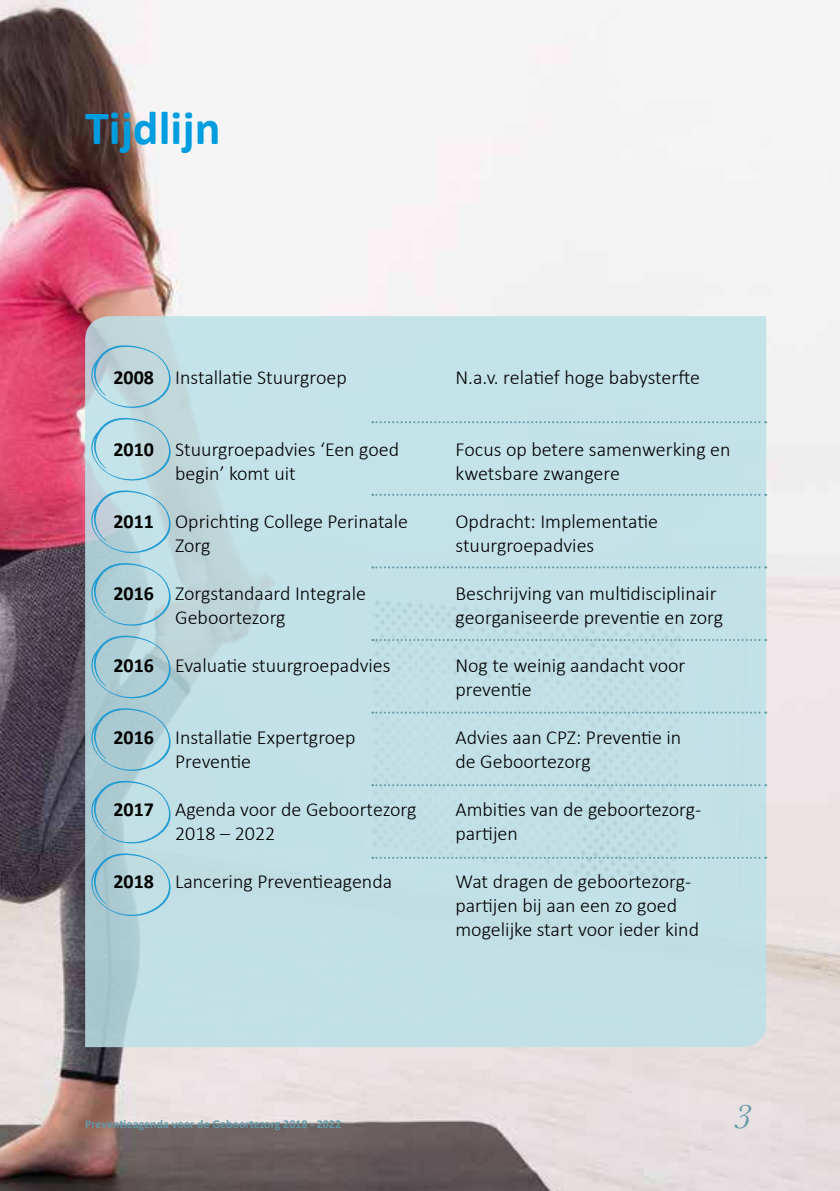
<style>
.page{position:relative;width:840px;height:1191px;background:#fff}
.page>*{position:absolute;margin:0;border:0;box-sizing:border-box;transform-origin:0 0}
.t1{font:700 48px "Calibri";color:#009ee0}
.t2{font:italic 35.4px "Baskerville";color:#6498a7}
.t3{font:300 20px/24px "Calibri";color:#000}
.t4{font:700 12px "Calibri";color:#6498a7}
.s1{font-weight:700}
</style>
<div class="page">
<img style="left:0;top:0;width:839px;height:1191px">
<hr style="left:0;top:316px;width:1px;height:731px;background:#f5af9d">
<svg style="left:85px;top:316px;width:680px;height:731px;background:#c1dfe5"></svg>
<svg style="left:91px;top:344px;width:79px;height:67px;background:#b5d2d9"></svg>
<svg style="left:91px;top:417px;width:79px;height:139px;background:#b6d6df"></svg>
<svg style="left:91px;top:562px;width:79px;height:357px;background:#aaced7"></svg>
<svg style="left:372px;top:421px;width:393px;height:2px"></svg>
<svg style="left:372px;top:494px;width:393px;height:2px"></svg>
<svg style="left:372px;top:566px;width:393px;height:2px"></svg>
<svg style="left:372px;top:639px;width:393px;height:2px"></svg>
<svg style="left:372px;top:711px;width:393px;height:2px"></svg>
<svg style="left:372px;top:784px;width:393px;height:2px"></svg>
<svg style="left:372px;top:856px;width:393px;height:2px"></svg>
<h1 class="t1" style="left:85px;top:97px;width:137px">Tijdlijn</h1>
<p class="t3" style="left:113px;top:364px;width:235px"><span class="s1">2008</span> Installatie Stuurgroep</p>
<p class="t3" style="left:455px;top:364px;width:246px">N.a.v. relatief hoge babysterfte</p>
<p class="t3" style="left:113px;top:436px;width:287px"><span class="s1">2010</span> Stuurgroepadvies ‘Een goed</p>
<p class="t3" style="left:455px;top:436px;width:276px">Focus op betere samenwerking en</p>
<p class="t3" style="left:175px;top:460px;width:122px">begin’ komt uit</p>
<p class="t3" style="left:455px;top:460px;width:166px">kwetsbare zwangere</p>
<p class="t3" style="left:113px;top:508px;width:296px"><span class="s1">2011</span> Oprichting College Perinatale</p>
<p class="t3" style="left:455px;top:508px;width:204px">Opdracht: Implementatie</p>
<p class="t3" style="left:175px;top:532px;width:37px">Zorg</p>
<p class="t3" style="left:455px;top:532px;width:140px">stuurgroepadvies</p>
<p class="t3" style="left:113px;top:580px;width:254px"><span class="s1">2016</span> Zorgstandaard Integrale</p>
<p class="t3" style="left:455px;top:580px;width:262px">Beschrijving van multidisciplinair</p>
<p class="t3" style="left:175px;top:604px;width:112px">Geboortezorg</p>
<p class="t3" style="left:455px;top:604px;width:269px">georganiseerde preventie en zorg</p>
<p class="t3" style="left:113px;top:652px;width:278px"><span class="s1">2016</span> Evaluatie stuurgroepadvies</p>
<p class="t3" style="left:455px;top:652px;width:231px">Nog te weinig aandacht voor preventie</p>
<p class="t3" style="left:113px;top:724px;width:243px"><span class="s1">2016</span> Installatie Expertgroep</p>
<p class="t3" style="left:455px;top:724px;width:227px">Advies aan CPZ: Preventie in</p>
<p class="t3" style="left:175px;top:748px;width:77px">Preventie</p>
<p class="t3" style="left:455px;top:748px;width:137px">de Geboortezorg</p>
<p class="t3" style="left:113px;top:796px;width:304px"><span class="s1">2017</span> Agenda voor de Geboortezorg</p>
<p class="t3" style="left:455px;top:796px;width:247px">Ambities van de geboortezorg-</p>
<p class="t3" style="left:175px;top:820px;width:102px">2018 – 2022</p>
<p class="t3" style="left:455px;top:820px;width:64px">partijen</p>
<p class="t3" style="left:113px;top:868px;width:280px"><span class="s1">2018</span> Lancering Preventieagenda</p>
<p class="t3" style="left:455px;top:868px;width:245px">Wat dragen de geboortezorg&shy;partijen bij aan een zo goed mogelijke start voor ieder kind</p>
<p class="t4" style="left:85px;top:1116px;width:257px">Preventieagenda voor de Geboortezorg 2018 - 2022</p>
<h2 class="t2" style="left:734px;top:1093px;width:19px">3</h2>
</div>
